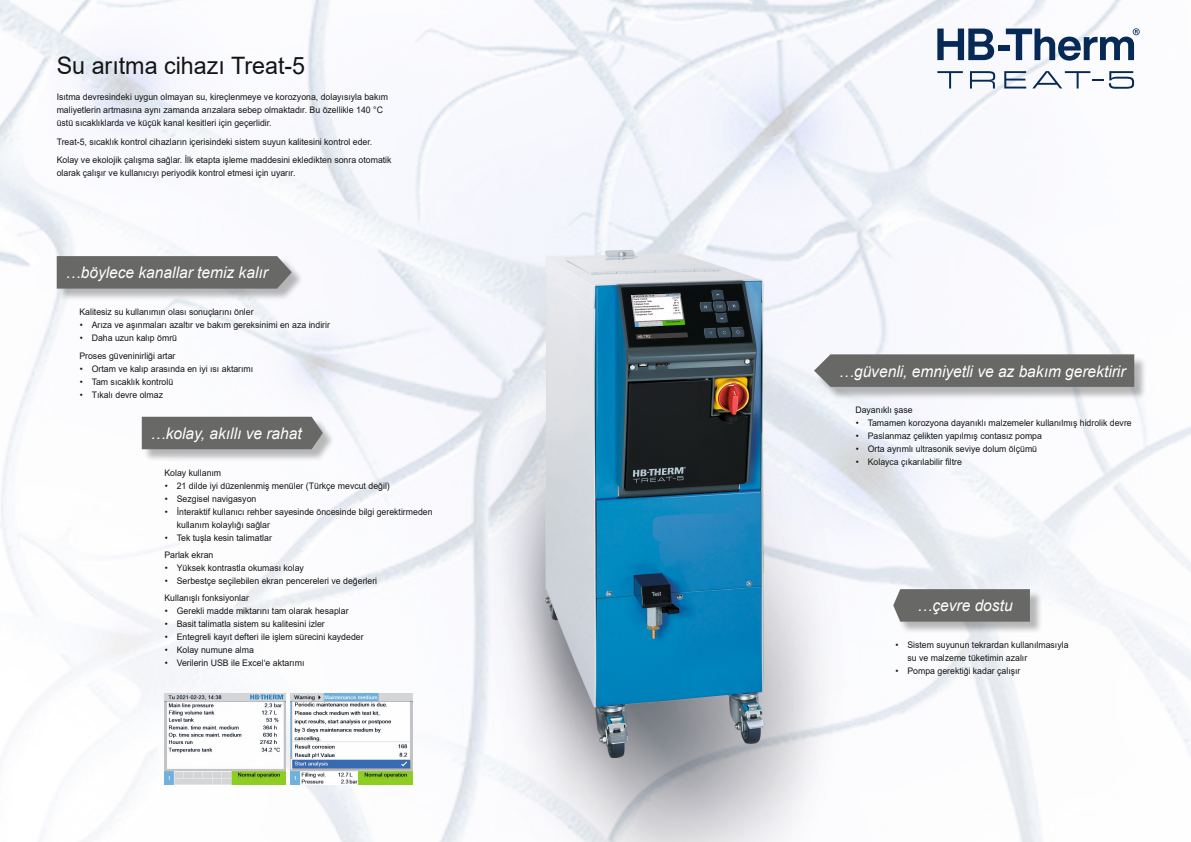
<style>
.page{position:relative;width:1191px;height:842px;background:#fff}
.page>*{position:absolute;margin:0;border:0;box-sizing:border-box;transform-origin:0 0}
.t1{font:24px "Arial";color:#131413}
.t2{font:italic 16px "Arial";color:#fff}
.t3{font:9px/13px "Arial";color:#131413}
</style>
<div class="page">
<img style="left:0;top:0;width:1191px;height:842px">
<img style="left:164px;top:693px;width:122px;height:92px">
<img style="left:291px;top:693px;width:121px;height:92px">
<svg style="left:937px;top:71px;width:25px;height:18px"></svg>
<svg style="left:970px;top:71px;width:25px;height:18px"></svg>
<svg style="left:1004px;top:71px;width:22px;height:18px"></svg>
<svg style="left:1032px;top:71px;width:102px;height:18px"></svg>
<svg style="left:937px;top:29px;width:57px;height:31px"></svg>
<svg style="left:1005px;top:28px;width:134px;height:33px"></svg>
<div style="left:998px;top:45px;width:11px;height:6px;background:#062a55"></div>
<div style="left:816px;top:356px;width:331px;height:44px;background:#131413;opacity:.3"></div>
<div style="left:814px;top:354px;width:320px;height:33px;background:#686867"></div>
<div style="left:895px;top:590px;width:147px;height:44px;background:#131413;opacity:.3"></div>
<svg style="left:893px;top:589px;width:137px;height:33px;background:#6d6d6c"></svg>
<div style="left:58px;top:257px;width:246px;height:44px;background:#131413;opacity:.3"></div>
<svg style="left:57px;top:256px;width:235px;height:33px;background:#6c6c6b"></svg>
<div style="left:143px;top:418px;width:192px;height:44px;background:#131413;opacity:.3"></div>
<div style="left:142px;top:417px;width:181px;height:32px;background:#686867"></div>
<h1 class="t1" style="left:57px;top:49px;width:250px">Su arıtma cihazı Treat-5</h1>
<p class="t3" style="left:57px;top:90px;width:333px">Isıtma devresindeki uygun olmayan su, kireçlenmeye ve korozyona, dolayısıyla bakım maliyetlerin artmasına aynı zamanda arızalara sebep olmaktadır. Bu özellikle 140 °C üstü sıcaklıklarda ve küçük kanal kesitleri için geçerlidir.</p>
<p class="t3" style="left:57px;top:132px;width:336px;line-height:18.7px">Treat-5, sıcaklık kontrol cihazların içerisindeki sistem suyun kalitesini kontrol eder.<br>Kolay ve ekolojik çalışma sağlar. İlk etapta işleme maddesini ekledikten sonra otomatik</p>
<p class="t3" style="left:57px;top:167px;width:240px">olarak çalışır ve kullanıcıyı periyodik kontrol etmesi için uyarır.</p>
<h2 class="t2" style="left:65px;top:262px;width:204px">…böylece kanallar temiz kalır</h2>
<p class="t3" style="left:79px;top:306px;width:176px">Kalitesiz su kullanımın olası sonuçlarını önler</p>
<p class="t3" style="left:80px;top:319px;width:252px">• Arıza ve aşınmaları azaltır ve bakım gereksinimi en aza indirir</p>
<p class="t3" style="left:79px;top:329px;width:99px;line-height:17.3px">• Daha uzun kalıp ömrü<br>Proses güveninirliği artar</p>
<p class="t3" style="left:80px;top:362px;width:175px">• Ortam ve kalıp arasında en iyi ısı aktarımı</p>
<p class="t3" style="left:80px;top:375px;width:95px">• Tam sıcaklık kontrolü</p>
<p class="t3" style="left:80px;top:388px;width:85px">• Tıkalı devre olmaz</p>
<h2 class="t2" style="left:150px;top:423px;width:153px">…kolay, akıllı ve rahat</h2>
<p class="t3" style="left:164px;top:466px;width:58px">Kolay kullanım</p>
<p class="t3" style="left:165px;top:479px;width:226px">• 21 dilde iyi düzenlenmiş menüler (Türkçe mevcut değil)</p>
<p class="t3" style="left:165px;top:492px;width:93px">• Sezgisel navigasyon</p>
<p class="t3" style="left:177px;top:505px;width:257px;text-indent:-12px">• İnteraktif kullanıcı rehber sayesinde öncesinde bilgi gerektirmeden kullanım kolaylığı sağlar</p>
<p class="t3" style="left:164px;top:529px;width:109px;line-height:17.3px">• Tek tuşla kesin talimatlar<br>Parlak ekran</p>
<p class="t3" style="left:165px;top:561px;width:141px">• Yüksek kontrastla okuması kolay</p>
<p class="t3" style="left:164px;top:572px;width:214px;line-height:17.3px">• Serbestçe seçilebilen ekran pencereleri ve değerleri<br>Kullanışlı fonksiyonlar</p>
<p class="t3" style="left:165px;top:605px;width:185px">• Gerekli madde miktarını tam olarak hesaplar</p>
<p class="t3" style="left:165px;top:618px;width:161px">• Basit talimatla sistem su kalitesini izler</p>
<p class="t3" style="left:165px;top:631px;width:200px">• Entegreli kayıt defteri ile işlem sürecini kaydeder</p>
<p class="t3" style="left:165px;top:644px;width:91px">• Kolay numune alma</p>
<p class="t3" style="left:165px;top:657px;width:141px">• Verilerin USB ile Excel‘e aktarımı</p>
<h2 class="t2" style="left:838px;top:361px;width:288px">…güvenli, emniyetli ve az bakım gerektirir</h2>
<p class="t3" style="left:855px;top:404px;width:59px">Dayanıklı şase</p>
<p class="t3" style="left:855px;top:417px;width:277px">• Tamamen korozyona dayanıklı malzemeler kullanılmış hidrolik devre</p>
<p class="t3" style="left:855px;top:430px;width:188px">• Paslanmaz çelikten yapılmış contasız pompa</p>
<p class="t3" style="left:855px;top:443px;width:183px">• Orta ayrımlı ultrasonik seviye dolum ölçümü</p>
<p class="t3" style="left:855px;top:456px;width:108px">• Kolayca çıkarılabilir filtre</p>
<h2 class="t2" style="left:917px;top:595px;width:97px">…çevre dostu</h2>
<p class="t3" style="left:907px;top:638px;width:163px;text-indent:-12px">• Sistem suyunun tekrardan kullanılmasıyla su ve malzeme tüketimin azalır</p>
<p class="t3" style="left:895px;top:664px;width:127px">• Pompa gerektiği kadar çalışır</p>
</div>
